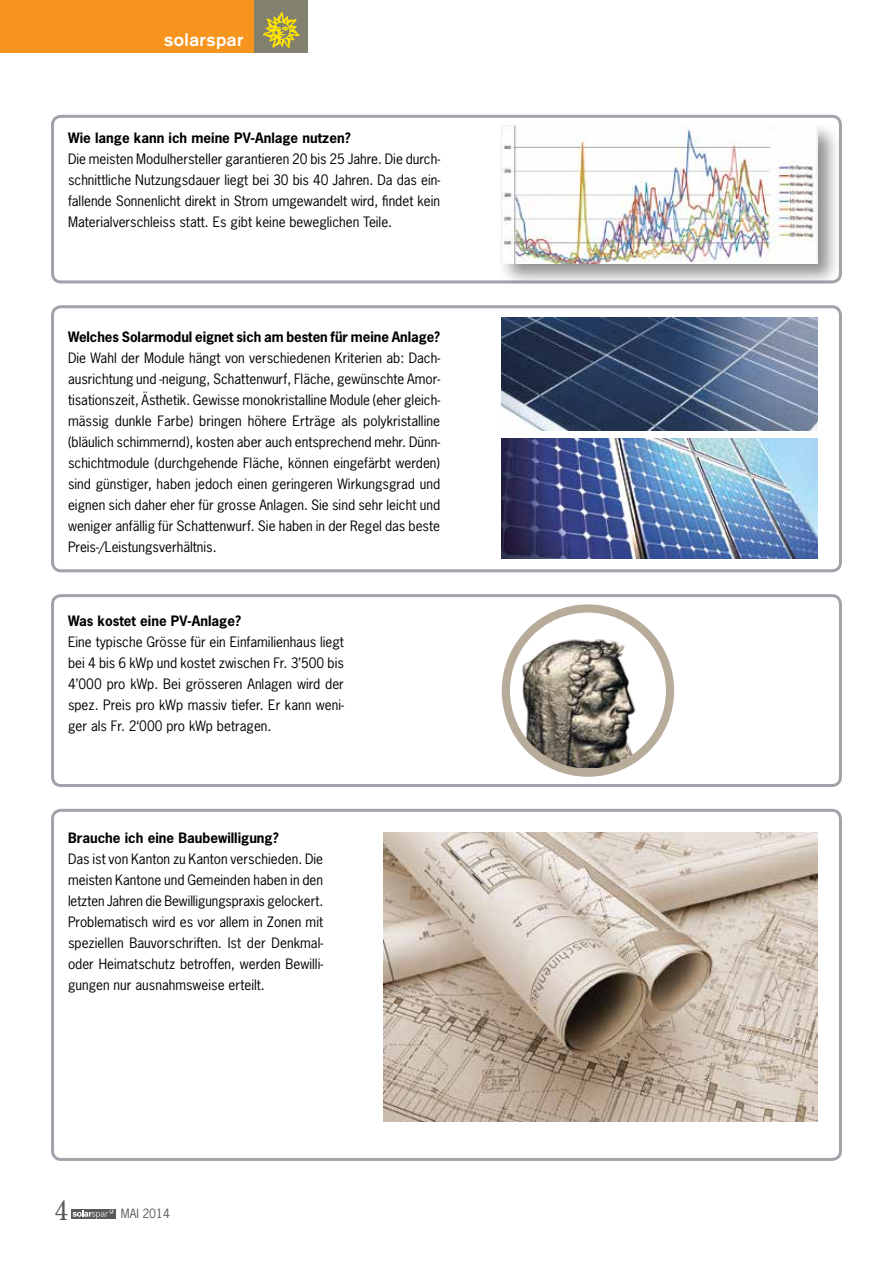
<style>
.page{position:relative;width:893px;height:1263px;background:#fff}
.page>*{position:absolute;margin:0;border:0;box-sizing:border-box;transform-origin:0 0}
.t1{font:27px "Century Old Style LT";color:#58595b}
.t2{font:700 18px "Akzidenz Grotesk";letter-spacing:.03em;color:#fff}
.t3{font:13.5px/21px "News Gothic Std";color:#000;text-align:justify}
.t4{font:700 13.5px "News Gothic Std";color:#000}
.t5{font:12px "News Gothic Std";color:#58595b}
</style>
<div class="page">
<div style="left:71px;top:1209px;width:45px;height:9px;background:#58595b"></div>
<svg style="left:72px;top:1209px;width:42px;height:10px"></svg>
<div style="left:252px;top:0;width:55px;height:52px;background:#82816f"></div>
<svg style="left:263px;top:12px;width:37px;height:36px"></svg>
<div style="left:0;top:0;width:253px;height:52px;background:#f7941e"></div>
<img style="left:501px;top:608px;width:174px;height:160px">
<div style="left:502px;top:604px;width:172px;height:173px;border:8px solid #b7ab9a;border-radius:50%"></div>
<div style="left:51px;top:115px;width:791px;height:168px;border:3px solid #a6a0aa;border-radius:9px"></div>
<div style="left:51px;top:305px;width:791px;height:267px;border:3px solid #a6a0aa;border-radius:9px"></div>
<div style="left:51px;top:594px;width:791px;height:193px;border:3px solid #a6a0aa;border-radius:9px"></div>
<div style="left:51px;top:809px;width:791px;height:352px;border:3px solid #a6a0aa;border-radius:9px"></div>
<img style="left:502px;top:439px;width:316px;height:119px">
<img style="left:502px;top:317px;width:316px;height:113px">
<img style="left:383px;top:832px;width:435px;height:290px">
<div style="left:498px;top:122px;width:344px;height:166px;background:#000;opacity:.45"></div>
<img style="left:502px;top:126px;width:315px;height:137px">
<h2 class="t2" style="left:164px;top:29px;width:81px">solarspar</h2>
<p class="t4" style="left:68px;top:129px;width:284px">Wie lange kann ich meine PV-Anlage nutzen?</p>
<p class="t3" style="left:68px;top:149px;width:374px">Die meisten Modulhersteller garantieren 20 bis 25 Jahre. Die durch&shy;schnittliche Nutzungsdauer liegt bei 30 bis 40 Jahren. Da das ein&shy;fallende Sonnenlicht direkt in Strom umgewandelt wird, findet kein Materialverschleiss statt. Es gibt keine beweglichen Teile.</p>
<p class="t4" style="left:68px;top:328px;width:374px">Welches Solarmodul eignet sich am besten für meine Anlage?</p>
<p class="t3" style="left:68px;top:348px;width:374px">Die Wahl der Module hängt von verschiedenen Kriterien ab: Dach&shy;ausrichtung und -neigung, Schattenwurf, Fläche, gewünschte Amor&shy;tisationszeit, Ästhetik. Gewisse monokristalline Module (eher gleich&shy;mässig dunkle Farbe) bringen höhere Erträge als polykristalline (bläulich schimmernd), kosten aber auch entsprechend mehr. Dünn&shy;schichtmodule (durchgehende Fläche, können eingefärbt werden) sind günstiger, haben jedoch einen geringeren Wirkungsgrad und eignen sich daher eher für grosse Anlagen. Sie sind sehr leicht und weniger anfällig für Schattenwurf. Sie haben in der Regel das beste Preis-/Leistungsverhältnis.</p>
<p class="t4" style="left:68px;top:612px;width:175px">Was kostet eine PV-Anlage?</p>
<p class="t3" style="left:68px;top:631px;width:277px">Eine typische Grösse für ein Einfamilienhaus liegt bei 4 bis 6 kWp und kostet zwischen Fr. 3’500 bis 4’000 pro kWp. Bei grösseren Anlagen wird der spez. Preis pro kWp massiv tiefer. Er kann weni&shy;ger als Fr. 2‘000 pro kWp betragen.</p>
<p class="t4" style="left:68px;top:829px;width:212px">Brauche ich eine Baubewilligung?</p>
<p class="t3" style="left:68px;top:848px;width:257px">Das ist von Kanton zu Kanton verschieden. Die meisten Kantone und Gemeinden haben in den letzten Jahren die Bewilligungspraxis gelockert.<br>Problematisch wird es vor allem in Zonen mit speziellen Bauvorschriften. Ist der Denkmal&shy;oder Heimatschutz betroffen, werden Bewilli&shy;gungen nur ausnahmsweise erteilt.</p>
<h1 class="t1" style="left:55px;top:1193px;width:15px">4</h1>
<p class="t5" style="left:121px;top:1206px;width:51px">MAI 2014</p>
</div>
